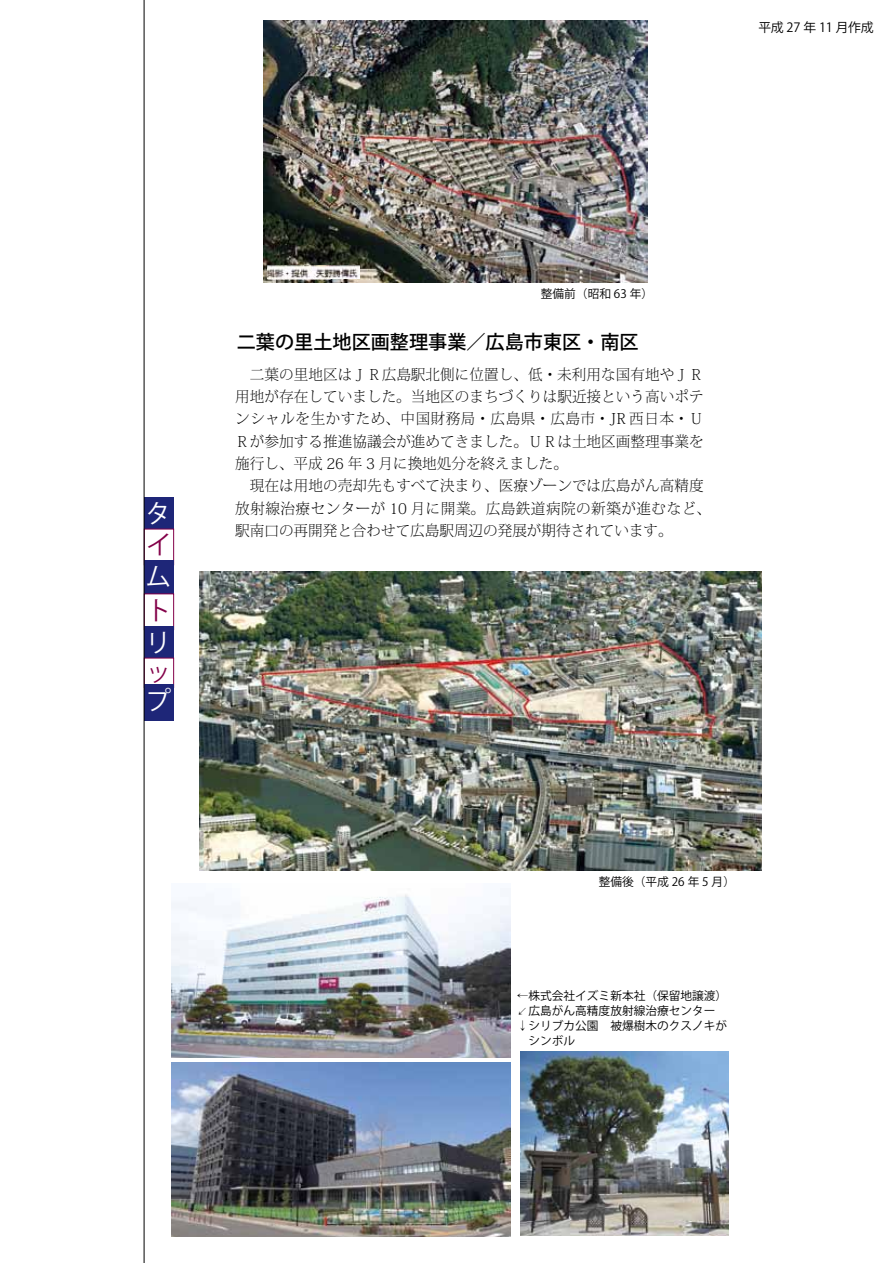
<style>
.page{position:relative;width:893px;height:1263px;background:#fff}
.page>*{position:absolute;margin:0;border:0;box-sizing:border-box;transform-origin:0 0}
.t1{font:25.5px "Koz Go Pr 6 N";color:#fff}
.t2{font:25.5px "Koz Go Pr 6 N";color:#830049}
.t3{font:500 19.2px "Koz Go Pro";color:#000}
.t4{font:200 14.85px/22.4px "Koz Min Pro";letter-spacing:.005em;color:#000}
.t5{font:12.75px "Koz Go Pro";letter-spacing:-.02em;color:#000}
.t6{font:11.7px "Koz Go Pro";color:#000}
.s1{font-family:"Adobe Myungjo Std";font-weight:500}
</style>
<div class="page">
<img style="left:263px;top:21px;width:384px;height:262px">
<img style="left:267px;top:266px;width:92px;height:13px">
<img style="left:199px;top:572px;width:562px;height:299px">
<img style="left:172px;top:888px;width:338px;height:169px">
<img style="left:172px;top:1062px;width:338px;height:175px">
<img style="left:521px;top:1052px;width:208px;height:184px">
<div style="left:144px;top:497px;width:30px;height:36px;background:#1e2678"></div>
<div style="left:144px;top:529px;width:30px;height:36px;background:#fff"></div>
<div style="left:144px;top:529px;width:30px;height:36px;border:1px solid #830049"></div>
<div style="left:144px;top:561px;width:30px;height:36px;background:#1e2678"></div>
<div style="left:144px;top:594px;width:30px;height:36px;background:#fff"></div>
<div style="left:144px;top:594px;width:30px;height:36px;border:1px solid #830049"></div>
<div style="left:144px;top:627px;width:30px;height:36px;background:#1e2678"></div>
<div style="left:144px;top:658px;width:30px;height:29px;background:#fff"></div>
<div style="left:144px;top:658px;width:30px;height:30px;border:1px solid #830049"></div>
<div style="left:144px;top:684px;width:30px;height:36px;background:#1e2678"></div>
<hr style="left:144px;top:0;width:1px;height:1263px;background:#000">
<p class="t5" style="left:758px;top:19px;width:117px">平成 27 年 11 月作成</p>
<h1 class="t1" style="left:146px;top:499px;width:27px">タ</h1>
<h1 class="t2" style="left:146px;top:530px;width:27px">イ</h1>
<h1 class="t1" style="left:146px;top:562px;width:27px">ム</h1>
<h1 class="t2" style="left:146px;top:596px;width:27px">ト</h1>
<h1 class="t1" style="left:146px;top:628px;width:27px">リ</h1>
<h1 class="t2" style="left:146px;top:658px;width:27px">ッ</h1>
<h1 class="t1" style="left:146px;top:686px;width:27px">プ</h1>
<p class="t6" style="left:541px;top:286px;width:114px">整備前（昭和 63 年(</p>
<p class="t3" style="left:237px;top:329px;width:403px">二葉の里土地区画整理事業／広島市東区・南区</p>
<p class="t4" style="left:235px;top:362px;width:477px">　二葉の里地区はＪＲ広島駅北側に位置し、低・未利用な国有地やＪＲ用地が存在していました。当地区のまちづくりは駅近接という高いポテンシャルを生かすため、中国財務局・広島県・広島市・JR 西日本・ＵＲが参加する推進協議会が進めてきました。ＵＲは土地区画整理事業を施行し、平成 26 年 3 月に換地処分を終えました。<br>　現在は用地の売却先もすべて決まり、医療ゾーンでは広島がん高精度放射線治療センターが 10 月に開業。広島鉄道病院の新築が進むなど、</p>
<p class="t4" style="left:235px;top:519px;width:439px">駅南口の再開発と合わせて広島駅周辺の発展が期待されています。</p>
<p class="t6" style="left:599px;top:874px;width:138px">整備後（平成 26 年 5 月(</p>
<p class="t6" style="left:517px;top:988px;width:212px"><span class="s1">←</span>株式会社イズミ新本社（保留地譲渡(</p>
<p class="t6" style="left:517px;top:1003px;width:200px">　広島がん高精度放射線治療センター</p>
<p class="t6" style="left:517px;top:1018px;width:212px"><span class="s1">↓</span>シリブカ公園　被爆樹木のクスノキが</p>
<p class="t6" style="left:528px;top:1033px;width:48px">シンボル</p>
</div>
